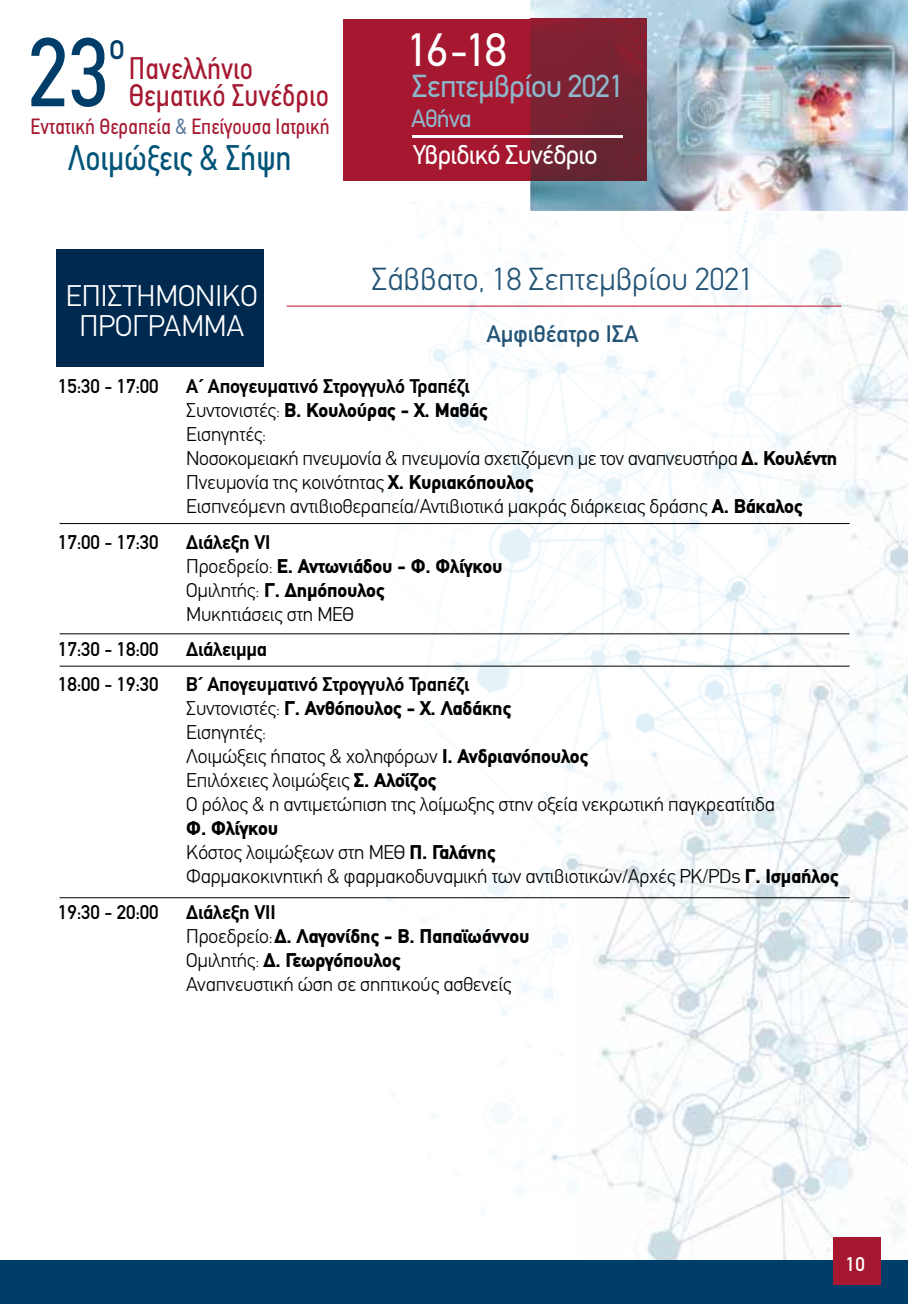
<style>
.page{position:relative;width:908px;height:1304px;background:#fff}
.page>*{position:absolute;margin:0;border:0;box-sizing:border-box;transform-origin:0 0}
.t1{font:97.8px "PF Din Text Condensed";color:#003e69}
.t2{font:47px "PF Din Text";color:#fff}
.t3{font:38px "PF Din Text Condensed";color:#003e69}
.t4{font:35.8px "PF Din Text Condensed";color:#005478}
.t5{font:300 32px "PF Din Text";color:#245475}
.t6{font:32px "PF Din Text";letter-spacing:-.025em;color:#8eb7cb}
.t7{font:31.4px/27px "PF Din Text Condensed";color:#a61830}
.t8{font:300 30px/30px "PF Din Text";color:#fff;text-align:center}
.t9{font:27.2px "PF Din Text";letter-spacing:-.025em;color:#fff}
.t10{font:25.2px "PF Din Text";letter-spacing:-.025em;color:#8eb7cb}
.t11{font:500 24px "PF Din Text";color:#245475}
.t12{font:22.2px "PF Din Text Condensed";color:#a61830}
.t13{font:300 20px/24px "PF Din Text";letter-spacing:-.01em;color:#000}
.t14{font:500 20px "PF Din Text";letter-spacing:-.01em;color:#000}
.t15{font:700 20px "PF Din Text";letter-spacing:-.01em;color:#000}
.t16{font:500 20px "PF Din Text";color:#fff}
.s1{color:#5c7a9f}
.s2{font-weight:700}
.s3{font-weight:900}
</style>
<div class="page">
<img style="left:181px;top:202px;width:398px;height:1011px">
<img style="left:579px;top:211px;width:328px;height:1049px">
<div style="left:0;top:1260px;width:907px;height:44px;background:#003e69"></div>
<img style="left:529px;top:0;width:378px;height:211px">
<div style="left:343px;top:19px;width:186px;height:162px;background:#a61830"></div>
<img style="left:529px;top:19px;width:117px;height:162px">
<hr style="left:412px;top:135px;width:210px;height:2px;background:#fff">
<div style="left:832px;top:1237px;width:47px;height:47px;background:#a61830"></div>
<hr style="left:60px;top:523px;width:789px;height:1px;background:#000">
<hr style="left:60px;top:897px;width:789px;height:1px;background:#000">
<hr style="left:60px;top:633px;width:789px;height:1px;background:#000">
<hr style="left:60px;top:666px;width:789px;height:1px;background:#000">
<div style="left:57px;top:250px;width:207px;height:117px;background:#00294f"></div>
<hr style="left:286px;top:306px;width:554px;height:1px;background:#c10b24">
<h1 class="t1" style="left:28px;top:16px;width:83px">23</h1>
<h3 class="t3" style="left:109px;top:24px;width:18px">o</h3>
<h3 class="t7" style="left:129px;top:55px;width:202px">Πανελλήνιο<br>Θεµατικό Συνέδριο</h3>
<p class="t12" style="left:31px;top:113px;width:300px">Εντατική Θεραπεία <span class="s1">&amp;</span> Επείγουσα Ιατρική</p>
<h3 class="t4" style="left:68px;top:137px;width:225px">Λοιµώξεις &amp; Σήψη</h3>
<h3 class="t8" style="left:66px;top:281px;width:193px">ΕΠΙΣΤΗΜΟΝΙΚΟ<br>ΠΡΟΓΡΑΜΜΑ</h3>
<h2 class="t2" style="left:407px;top:22px;width:101px">16-18</h2>
<h3 class="t6" style="left:411px;top:67px;width:213px">Σεπτεµβρίου 2021</h3>
<p class="t10" style="left:411px;top:103px;width:62px">Αθήνα</p>
<h3 class="t9" style="left:413px;top:139px;width:186px">Υβριδικό Συνέδριο</h3>
<h3 class="t5" style="left:371px;top:260px;width:383px">Σάββατο, 18 Σεπτεμβρίου 2021</h3>
<p class="t11" style="left:486px;top:320px;width:154px">Αμφιθέατρο ΙΣΑ</p>
<p class="t14" style="left:58px;top:375px;width:102px">15:30 - 17:00</p>
<p class="t13" style="left:186px;top:374px;width:652px"><span class="s2">Α΄ Απογευματινό Στρογγυλό Τραπέζι<br></span>Συντονιστές: <span class="s3">Β. Κουλούρας - Χ. Μαθάς<br></span>Εισηγητές:<br>Νοσοκομειακή πνευμονία &amp; πνευμονία σχετιζόμενη με τον αναπνευστήρα <span class="s3">Δ. Κουλέντη </span>Πνευμονία της κοινότητας <span class="s3">Χ. Κυριακόπουλος<br></span>Εισπνεόμενη αντιβιοθεραπεία/Αντιβιοτικά μακράς διάρκειας δράσης <span class="s3">Α. Βάκαλος</span></p>
<p class="t14" style="left:58px;top:530px;width:102px">17:00 - 17:30</p>
<p class="t13" style="left:186px;top:530px;width:318px"><span class="s2">Διάλεξη VΙ<br></span>Προεδρείο: <span class="s3">Ε. Αντωνιάδου - Φ. Φλίγκου<br></span>Ομιλητής: <span class="s3">Γ. Δημόπουλος<br></span>Μυκητιάσεις στη ΜΕΘ</p>
<p class="t14" style="left:58px;top:637px;width:102px">17:30 - 18:00</p>
<p class="t15" style="left:186px;top:637px;width:82px">Διάλειμμα</p>
<p class="t14" style="left:58px;top:673px;width:102px">18:00 - 19:30</p>
<p class="t13" style="left:186px;top:672px;width:590px"><span class="s2">Β΄ Απογευματινό Στρογγυλό Τραπέζι<br></span>Συντονιστές: <span class="s3">Γ. Ανθόπουλος - Χ. Λαδάκης<br></span>Εισηγητές:<br>Λοιμώξεις ήπατος &amp; χοληφόρων <span class="s3">Ι. Ανδριανόπουλος<br></span>Επιλόχειες λοιμώξεις <span class="s3">Σ. Αλοΐζος<br></span>Ο ρόλος &amp; η αντιμετώπιση της λοίμωξης στην οξεία νεκρωτική παγκρεατίτιδα</p>
<p class="t13" style="left:186px;top:816px;width:653px"><span class="s3">Φ. Φλίγκου<br></span>Κόστος λοιμώξεων στη ΜΕΘ <span class="s3">Π. Γαλάνης<br></span>Φαρμακοκινητική &amp; φαρμακοδυναμική των αντιβιοτικών/Aρχές PK/PDs <span class="s3">Γ. Ισμαήλος</span></p>
<p class="t14" style="left:58px;top:900px;width:102px">19:30 - 20:00</p>
<p class="t13" style="left:186px;top:900px;width:344px"><span class="s2">Διάλεξη VΙΙ<br></span>Προεδρείο:<span class="s3">Δ. Λαγονίδης - Β. Παπαϊωάννου<br></span>Ομιλητής: <span class="s3">Δ. Γεωργόπουλος<br></span>Αναπνευστική ώση σε σηπτικούς ασθενείς</p>
<p class="t16" style="left:845px;top:1252px;width:20px">10</p>
</div>
